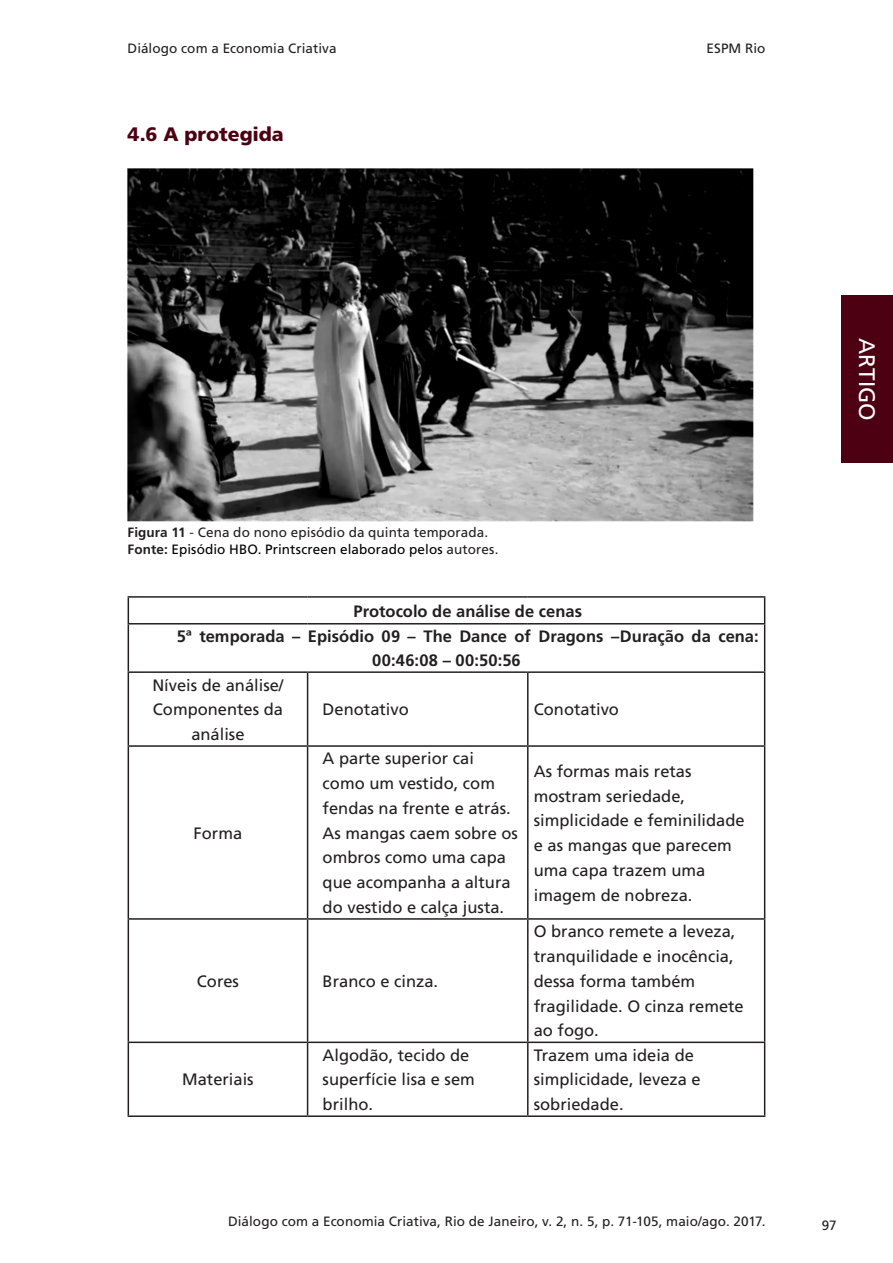
<style>
.page{position:relative;width:893px;height:1263px;background:#fff}
.page>*{position:absolute;margin:0;border:0;box-sizing:border-box;transform-origin:0 0}
.t1{font:22.5px "Frutiger LT Std";letter-spacing:-.005em;color:#fff}
.Sessão_numerada_X_1{font:900 19.5px "Frutiger LT Std";color:#4c0012}
.Coluna_DIREITA{font:16.5px/24.8px "Frutiger LT Std";color:#231f20}
.Coluna_DO_MEIO{font:16.5px/24.8px "Frutiger LT Std";color:#231f20}
.Texto_corrido{font:700 16.5px/24px "Frutiger LT Std";color:#231f20}
.Coluna_ESQUERDA{font:16.5px/24.8px "Frutiger LT Std";color:#231f20;text-align:center}
.citação__notas__roda{font:13.5px "Frutiger LT Std";letter-spacing:.005em;color:#231f20}
.citação__notas__roda-2{font:13.5px "Frutiger LT Std";letter-spacing:.005em;color:#000}
.s1{font-weight:700}
.s2{font-weight:700;color:#231f20}
.s3{color:#231f20}
</style>
<div class="page">
<div style="left:842px;top:295px;width:51px;height:168px;background:#4c0012"></div>
<img style="left:128px;top:168px;width:625px;height:353px">
<hr style="left:128px;top:596px;width:180px;height:2px;background:#231f20">
<svg style="left:128px;top:598px;width:1px;height:25px"></svg>
<hr style="left:308px;top:596px;width:220px;height:2px;background:#231f20">
<hr style="left:528px;top:596px;width:237px;height:2px;background:#231f20">
<svg style="left:764px;top:598px;width:1px;height:25px"></svg>
<hr style="left:128px;top:623px;width:180px;height:1px;background:#231f20">
<hr style="left:128px;top:624px;width:1px;height:47px;background:#231f20">
<hr style="left:308px;top:623px;width:220px;height:1px;background:#231f20">
<hr style="left:528px;top:623px;width:237px;height:1px;background:#231f20">
<hr style="left:764px;top:624px;width:1px;height:47px;background:#231f20">
<hr style="left:128px;top:671px;width:180px;height:2px;background:#231f20">
<hr style="left:128px;top:673px;width:1px;height:72px;background:#231f20">
<hr style="left:308px;top:671px;width:220px;height:2px;background:#231f20">
<hr style="left:307px;top:673px;width:1px;height:72px;background:#231f20">
<hr style="left:528px;top:671px;width:237px;height:2px;background:#231f20">
<hr style="left:527px;top:673px;width:2px;height:72px;background:#231f20">
<hr style="left:764px;top:673px;width:1px;height:72px;background:#231f20">
<hr style="left:128px;top:745px;width:180px;height:2px;background:#231f20">
<hr style="left:128px;top:747px;width:1px;height:171px;background:#231f20">
<hr style="left:308px;top:745px;width:220px;height:2px;background:#231f20">
<hr style="left:307px;top:747px;width:1px;height:171px;background:#231f20">
<hr style="left:528px;top:745px;width:237px;height:2px;background:#231f20">
<hr style="left:527px;top:747px;width:2px;height:171px;background:#231f20">
<hr style="left:764px;top:747px;width:1px;height:171px;background:#231f20">
<hr style="left:128px;top:918px;width:180px;height:2px;background:#231f20">
<hr style="left:128px;top:920px;width:1px;height:121px;background:#231f20">
<hr style="left:308px;top:918px;width:220px;height:2px;background:#231f20">
<hr style="left:307px;top:920px;width:1px;height:121px;background:#231f20">
<hr style="left:528px;top:918px;width:237px;height:2px;background:#231f20">
<hr style="left:527px;top:920px;width:2px;height:121px;background:#231f20">
<hr style="left:764px;top:920px;width:1px;height:121px;background:#231f20">
<hr style="left:128px;top:1041px;width:180px;height:2px;background:#231f20">
<hr style="left:128px;top:1043px;width:1px;height:72px;background:#231f20">
<hr style="left:308px;top:1041px;width:220px;height:2px;background:#231f20">
<hr style="left:307px;top:1043px;width:1px;height:72px;background:#231f20">
<hr style="left:528px;top:1041px;width:237px;height:2px;background:#231f20">
<hr style="left:527px;top:1043px;width:2px;height:72px;background:#231f20">
<hr style="left:764px;top:1043px;width:1px;height:72px;background:#231f20">
<hr style="left:128px;top:1115px;width:180px;height:2px;background:#231f20">
<hr style="left:308px;top:1115px;width:220px;height:2px;background:#231f20">
<hr style="left:528px;top:1115px;width:237px;height:2px;background:#231f20">
<p class="citação__notas__roda" style="left:128px;top:40px;width:210px">Diálogo com a Economia Criativa</p>
<p class="citação__notas__roda" style="left:706px;top:40px;width:60px">ESPM Rio</p>
<p class="Sessão_numerada_X_1" style="left:128px;top:122px;width:158px">4.6 A protegida</p>
<p class="citação__notas__roda" style="left:128px;top:525px;width:362px"><span class="s1">Figura 11</span> - Cena do nono episódio da quinta temporada.</p>
<p class="citação__notas__roda-2" style="left:128px;top:541px;width:372px"><span class="s2">Fonte:</span> Episódio HBO. Printscreen elaborado pelos <span class="s3">autores.</span></p>
<p class="Texto_corrido" style="left:353px;top:599px;width:230px">Protocolo de análise de cenas</p>
<p class="Texto_corrido" style="left:372px;top:624px;width:388px;text-indent:-195px">5ª temporada – Episódio 09 – The Dance of Dragons –Duração da cena:<br>00:46:08 – 00:50:56</p>
<p class="Coluna_ESQUERDA" style="left:152px;top:672px;width:133px">Níveis de análise/<br>Componentes da análise</p>
<p class="Coluna_DO_MEIO" style="left:323px;top:697px;width:88px">Denotativo</p>
<p class="Coluna_DIREITA" style="left:534px;top:697px;width:87px">Conotativo</p>
<p class="Coluna_ESQUERDA" style="left:194px;top:821px;width:50px">Forma</p>
<p class="Coluna_DO_MEIO" style="left:323px;top:746px;width:197px">A parte superior cai como um vestido, com fendas na frente e atrás.<br>As mangas caem sobre os ombros como uma capa que acompanha a altura do vestido e calça justa.</p>
<p class="Coluna_DIREITA" style="left:534px;top:759px;width:212px">As formas mais retas mostram seriedade, simplicidade e feminilidade e as mangas que parecem uma capa trazem uma imagem de nobreza.</p>
<p class="Coluna_ESQUERDA" style="left:197px;top:969px;width:44px">Cores</p>
<p class="Coluna_DO_MEIO" style="left:323px;top:969px;width:117px">Branco e cinza.</p>
<p class="Coluna_DIREITA" style="left:534px;top:919px;width:211px">O branco remete a leveza, tranquilidade e inocência, dessa forma também fragilidade. O cinza remete ao fogo.</p>
<p class="Coluna_ESQUERDA" style="left:182px;top:1067px;width:73px">Materiais</p>
<p class="Coluna_DO_MEIO" style="left:323px;top:1043px;width:154px">Algodão, tecido de superfície lisa e sem brilho.</p>
<p class="Coluna_DIREITA" style="left:534px;top:1043px;width:168px">Trazem uma ideia de simplicidade, leveza e sobriedade.</p>
<p class="citação__notas__roda" style="left:228px;top:1213px;width:539px">Diálogo com a Economia Criativa, Rio de Janeiro, v. 2, n. 5, p. 71-105, maio/ago. 2017.</p>
<h1 class="t1" style="left:880px;top:338px;width:84px;rotate:90deg">ARTIGO</h1>
<p class="citação__notas__roda" style="left:822px;top:1217px;width:16px">97</p>
</div>
